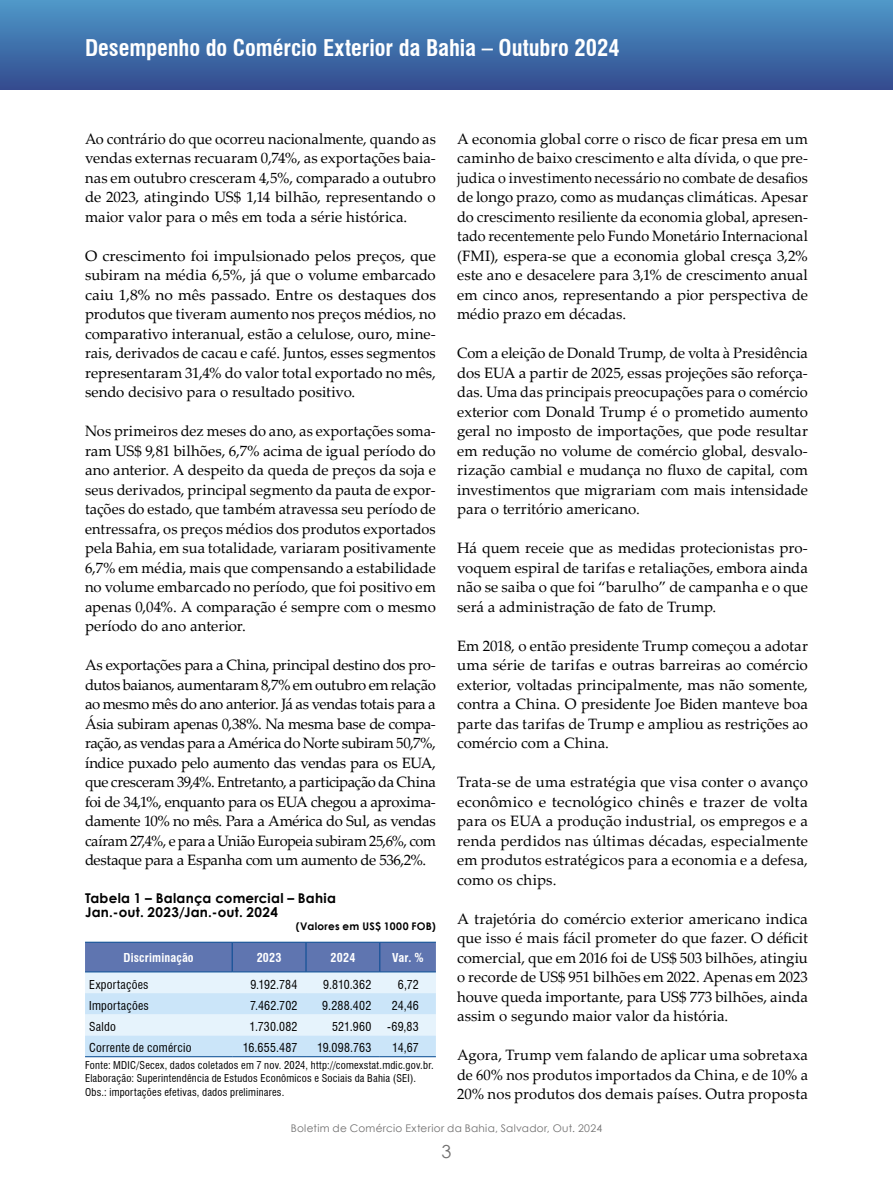
<style>
.page{position:relative;width:893px;height:1191px;background:#fff}
.page>*{position:absolute;margin:0;border:0;box-sizing:border-box;transform-origin:0 0}
.título{font:700 condensed 22.5px "Swiss 721 BT";letter-spacing:-.005em;color:#fff}
.t1{font:18px "Century Gothic";color:#706f6f}
.texto_geral{font:15px/19.5px "Palatino Linotype";color:#000;text-align:justify}
.texto_geral-2{font:15px/19.5px "Palatino Linotype";color:#000;text-align:justify;scale:1.04 1}
.tab_titulo{font:700 13.5px "Century Gothic";letter-spacing:.02em;color:#000}
.t2{font:13.5px "Swiss 721 BT";letter-spacing:.015em;color:#fff}
.tab_texto_dir{font:condensed 12px "Swiss 721 BT";letter-spacing:.02em;color:#000}
.tab_texto_esq{font:condensed 12px "Swiss 721 BT";letter-spacing:.02em;color:#000}
.tab_cabeça{font:700 condensed 12px "Swiss 721 BT";letter-spacing:.015em;color:#fff}
.tab_fonte{font:condensed 10.5px "Swiss 721 BT";letter-spacing:.025em;color:#000}
.t3{font:10.5px "Century Gothic";letter-spacing:.03em;color:#706f6f}
.tab_titulo-2{font:700 10.5px "Century Gothic";letter-spacing:.025em;color:#000}
</style>
<div class="page">
<div style="left:0;top:0;width:893px;height:90px;background:linear-gradient(to bottom,#4e99c9,#334b8f)"></div>
<svg style="left:85px;top:1057px;width:351px;height:1px"></svg>
<hr style="left:85px;top:941px;width:147px;height:1px;background:#034991">
<hr style="left:232px;top:941px;width:74px;height:1px;background:#034991">
<hr style="left:306px;top:941px;width:74px;height:1px;background:#034991">
<hr style="left:380px;top:941px;width:56px;height:1px;background:#034991">
<svg style="left:85px;top:942px;width:351px;height:114px;background:#b8cce6"></svg>
<hr style="left:85px;top:971px;width:147px;height:1px;background:#034991">
<hr style="left:232px;top:971px;width:74px;height:1px;background:#034991">
<hr style="left:306px;top:971px;width:74px;height:1px;background:#034991">
<hr style="left:380px;top:971px;width:56px;height:1px;background:#034991">
<hr style="left:85px;top:1056px;width:147px;height:1px;background:#034991">
<hr style="left:232px;top:1056px;width:74px;height:1px;background:#034991">
<hr style="left:306px;top:1056px;width:74px;height:1px;background:#034991">
<hr style="left:380px;top:1056px;width:56px;height:1px;background:#034991">
<p class="título" style="left:85px;top:34px;width:536px">Desempenho do Comércio Exterior da Bahia – Outubro 2024</p>
<p class="t2" style="left:241px;top:38px;width:412px">DESEMPENHO DO COMÉRCIO EXTERIOR DA BAHIA – OUT. 2024</p>
<p class="texto_geral" style="left:85px;top:128px;width:352px">Ao contrário do que ocorreu nacionalmente, quando as vendas externas recuaram 0,74%, as exportações baia&shy;nas em outubro cresceram 4,5%, comparado a outubro de 2023, atingindo US$ 1,14 bilhão, representando o maior valor para o mês em toda a série histórica.</p>
<p class="texto_geral-2" style="left:85px;top:245px;width:339px">O crescimento foi impulsionado pelos preços, que subiram na média 6,5%, já que o volume embarcado caiu 1,8% no mês passado. Entre os destaques dos produtos que tiveram aumento nos preços médios, no comparativo interanual, estão a celulose, ouro, mine&shy;rais, derivados de cacau e café. Juntos, esses segmentos representaram 31,4% do valor total exportado no mês, sendo decisivo para o resultado positivo.</p>
<p class="texto_geral" style="left:85px;top:421px;width:352px">Nos primeiros dez meses do ano, as exportações soma&shy;ram US$ 9,81 bilhões, 6,7% acima de igual período do ano anterior. A despeito da queda de preços da soja e seus derivados, principal segmento da pauta de expor&shy;tações do estado, que também atravessa seu período de entressafra, os preços médios dos produtos exportados pela Bahia, em sua totalidade, variaram positivamente 6,7% em média, mais que compensando a estabilidade no volume embarcado no período, que foi positivo em apenas 0,04%. A comparação é sempre com o mesmo período do ano anterior.</p>
<p class="texto_geral" style="left:85px;top:655px;width:352px">As exportações para a China, principal destino dos pro&shy;dutos baianos, aumentaram 8,7% em outubro em relação ao mesmo mês do ano anterior. Já as vendas totais para a Ásia subiram apenas 0,38%. Na mesma base de compa&shy;ração, as vendas para a América do Norte subiram 50,7%, índice puxado pelo aumento das vendas para os EUA, que cresceram 39,4%. Entretanto, a participação da China foi de 34,1%, enquanto para os EUA chegou a aproxima&shy;damente 10% no mês. Para a América do Sul, as vendas caíram 27,4%, e para a União Europeia subiram 25,6%, com destaque para a Espanha com um aumento de 536,2%.</p>
<p class="tab_titulo" style="left:85px;top:888px;width:252px">Tabela 1 – Balança comercial – Bahia</p>
<p class="tab_titulo" style="left:85px;top:901px;width:195px">Jan.-out. 2023/Jan.-out. 2024</p>
<p class="tab_titulo-2" style="left:296px;top:918px;width:141px">(Valores em US$ 1000 FOB)</p>
<p class="tab_cabeça" style="left:123px;top:950px;width:72px">Discriminação</p>
<p class="tab_cabeça" style="left:257px;top:950px;width:26px">2023</p>
<p class="tab_cabeça" style="left:330px;top:950px;width:26px">2024</p>
<p class="tab_cabeça" style="left:392px;top:950px;width:33px">Var. %</p>
<p class="tab_texto_esq" style="left:89px;top:977px;width:61px">Exportações</p>
<p class="tab_texto_dir" style="left:250px;top:977px;width:49px">9.192.784</p>
<p class="tab_texto_dir" style="left:323px;top:977px;width:50px">9.810.362</p>
<p class="tab_texto_dir" style="left:398px;top:977px;width:22px">6,72</p>
<p class="tab_texto_esq" style="left:89px;top:998px;width:61px">Importações</p>
<p class="tab_texto_dir" style="left:250px;top:998px;width:49px">7.462.702</p>
<p class="tab_texto_dir" style="left:322px;top:998px;width:51px">9.288.402</p>
<p class="tab_texto_dir" style="left:392px;top:998px;width:28px">24,46</p>
<p class="tab_texto_esq" style="left:89px;top:1019px;width:28px">Saldo</p>
<p class="tab_texto_dir" style="left:250px;top:1019px;width:49px">1.730.082</p>
<p class="tab_texto_dir" style="left:332px;top:1019px;width:41px">521.960</p>
<p class="tab_texto_dir" style="left:387px;top:1019px;width:33px">-69,83</p>
<p class="tab_texto_esq" style="left:89px;top:1041px;width:104px">Corrente de comércio</p>
<p class="tab_texto_dir" style="left:243px;top:1041px;width:56px">16.655.487</p>
<p class="tab_texto_dir" style="left:317px;top:1041px;width:56px">19.098.763</p>
<p class="tab_texto_dir" style="left:392px;top:1041px;width:28px">14,67</p>
<p class="tab_fonte" style="left:85px;top:1058px;width:350px">Fonte: MDIC/Secex, dados coletados em 7 nov. 2024, http://comexstat.mdic.gov.br.</p>
<p class="tab_fonte" style="left:85px;top:1072px;width:332px">Elaboração: Superintendência de Estudos Econômicos e Sociais da Bahia (SEI).</p>
<p class="tab_fonte" style="left:85px;top:1085px;width:201px">Obs.: importações efetivas, dados preliminares.</p>
<p class="texto_geral" style="left:457px;top:128px;width:352px">A economia global corre o risco de ficar presa em um caminho de baixo crescimento e alta dívida, o que pre&shy;judica o investimento necessário no combate de desafios de longo prazo, como as mudanças climáticas. Apesar do crescimento resiliente da economia global, apresen&shy;tado recentemente pelo Fundo Monetário Internacional (FMI), espera-se que a economia global cresça 3,2% este ano e desacelere para 3,1% de crescimento anual em cinco anos, representando a pior perspectiva de médio prazo em décadas.</p>
<p class="texto_geral" style="left:457px;top:343px;width:352px">Com a eleição de Donald Trump, de volta à Presidência dos EUA a partir de 2025, essas projeções são reforça&shy;das. Uma das principais preocupações para o comércio exterior com Donald Trump é o prometido aumento geral no imposto de importações, que pode resultar em redução no volume de comércio global, desvalo&shy;rização cambial e mudança no fluxo de capital, com investimentos que migrariam com mais intensidade para o território americano.</p>
<p class="texto_geral" style="left:457px;top:538px;width:352px">Há quem receie que as medidas protecionistas pro&shy;voquem espiral de tarifas e retaliações, embora ainda não se saiba o que foi “barulho” de campanha e o que será a administração de fato de Trump.</p>
<p class="texto_geral" style="left:457px;top:635px;width:352px">Em 2018, o então presidente Trump começou a adotar uma série de tarifas e outras barreiras ao comércio exterior, voltadas principalmente, mas não somente, contra a China. O presidente Joe Biden manteve boa parte das tarifas de Trump e ampliou as restrições ao comércio com a China.</p>
<p class="texto_geral" style="left:457px;top:772px;width:352px">Trata-se de uma estratégia que visa conter o avanço econômico e tecnológico chinês e trazer de volta para os EUA a produção industrial, os empregos e a renda perdidos nas últimas décadas, especialmente em produtos estratégicos para a economia e a defesa, como os chips.</p>
<p class="texto_geral" style="left:457px;top:908px;width:352px">A trajetória do comércio exterior americano indica que isso é mais fácil prometer do que fazer. O déficit comercial, que em 2016 foi de US$ 503 bilhões, atingiu o recorde de US$ 951 bilhões em 2022. Apenas em 2023 houve queda importante, para US$ 773 bilhões, ainda assim o segundo maior valor da história.</p>
<p class="texto_geral" style="left:457px;top:1045px;width:352px">Agora, Trump vem falando de aplicar uma sobretaxa de 60% nos produtos importados da China, e de 10% a 20% nos produtos dos demais países. Outra proposta</p>
<p class="t3" style="left:291px;top:1121px;width:313px">Boletim de Comércio Exterior da Bahia, Salvador, Out. 2024</p>
<p class="t1" style="left:441px;top:1138px;width:11px">3</p>
</div>
